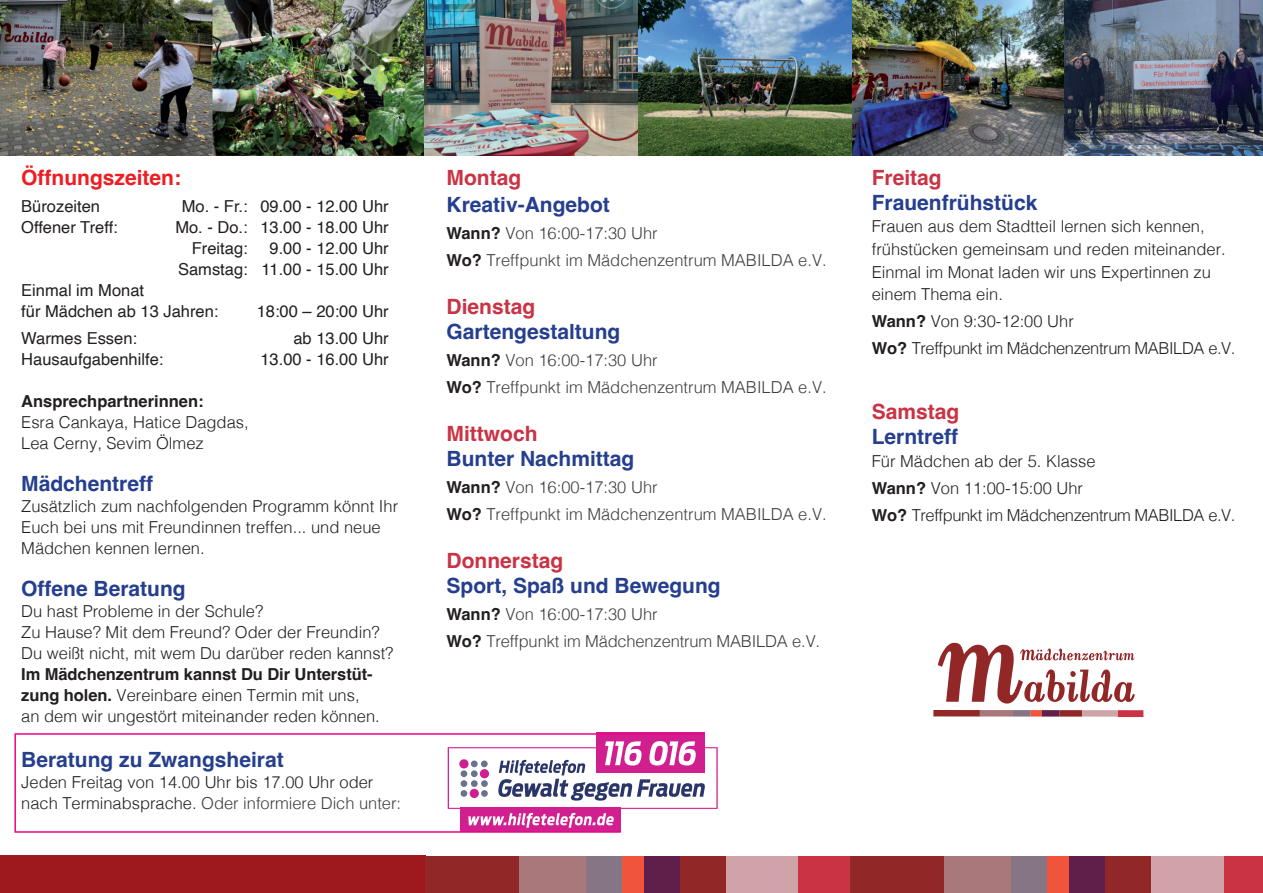
<style>
.page{position:relative;width:1263px;height:893px;background:#fff}
.page>*{position:absolute;margin:0;border:0;box-sizing:border-box;transform-origin:0 0}
.t1{font:700 21px "Helvetica";color:#253f8e}
.t2{font:700 21px "Helvetica";color:#ca3344}
.t3{font:700 21px "Helvetica";color:#ee1d23}
.t4{font:300 16.5px/21px "Helvetica";color:#231f20}
.t5{font:300 16.5px/27px "Helvetica";color:#3e3e3f}
.t6{font:16.5px/21px "Helvetica";color:#231f20}
.t7{font:300 16.5px/27px "Helvetica";letter-spacing:-.025em;color:#231f20}
.t8{font:700 16.5px "Helvetica";color:#231f20}
.s1{font-weight:700}
.s2{color:#3e3e3f}
.s3{font-weight:700;color:#231f20}
</style>
<div class="page">
<svg style="left:704px;top:741px;width:14px;height:68px"></svg>
<svg style="left:14px;top:733px;width:690px;height:100px"></svg>
<img style="left:852px;top:0;width:411px;height:156px">
<div style="left:0;top:856px;width:425px;height:37px;background:#9e191d"></div>
<div style="left:425px;top:856px;width:94px;height:37px;background:#922727"></div>
<div style="left:519px;top:856px;width:67px;height:37px;background:#a9787a"></div>
<div style="left:586px;top:856px;width:36px;height:37px;background:#857585"></div>
<div style="left:622px;top:856px;width:23px;height:37px;background:#f0543a"></div>
<div style="left:645px;top:856px;width:36px;height:37px;background:#601f4b"></div>
<div style="left:680px;top:856px;width:46px;height:37px;background:#922727"></div>
<div style="left:726px;top:856px;width:72px;height:37px;background:#cfa3a7"></div>
<div style="left:798px;top:856px;width:52px;height:37px;background:#ca3344"></div>
<div style="left:850px;top:856px;width:94px;height:37px;background:#922727"></div>
<div style="left:944px;top:856px;width:67px;height:37px;background:#a9787a"></div>
<div style="left:1011px;top:856px;width:36px;height:37px;background:#857585"></div>
<div style="left:1047px;top:856px;width:23px;height:37px;background:#f0543a"></div>
<div style="left:1070px;top:856px;width:36px;height:37px;background:#601f4b"></div>
<div style="left:1105px;top:856px;width:46px;height:37px;background:#922727"></div>
<div style="left:1151px;top:856px;width:73px;height:37px;background:#cfa3a7"></div>
<div style="left:1224px;top:856px;width:39px;height:37px;background:#ca3344"></div>
<img style="left:0;top:0;width:852px;height:156px">
<div style="left:933px;top:710px;width:47px;height:6px;background:#922727"></div>
<div style="left:980px;top:710px;width:33px;height:6px;background:#a9787a"></div>
<div style="left:1013px;top:710px;width:18px;height:7px;background:#857585"></div>
<div style="left:1031px;top:710px;width:11px;height:7px;background:#f0543a"></div>
<div style="left:1042px;top:710px;width:18px;height:7px;background:#601f4b"></div>
<div style="left:1060px;top:710px;width:22px;height:7px;background:#922727"></div>
<div style="left:1082px;top:710px;width:36px;height:7px;background:#cfa3a7"></div>
<div style="left:1118px;top:710px;width:25px;height:7px;background:#ca3344"></div>
<svg style="left:938px;top:642px;width:197px;height:62px"></svg>
<p class="t3" style="left:21px;top:165px;width:161px">Öffnungszeiten:</p>
<p class="t6" style="left:21px;top:196px;width:80px">Bürozeiten</p>
<p class="t6" style="left:182px;top:196px;width:208px">Mo. - Fr.: 09.00 - 12.00 Uhr</p>
<p class="t6" style="left:21px;top:217px;width:98px">Offener Treff:</p>
<p class="t6" style="left:192px;top:217px;width:198px;text-indent:-16px">Mo. - Do.: 13.00 - 18.00 Uhr<br>Freitag:</p>
<p class="t6" style="left:178px;top:238px;width:212px;text-align:right">9.00 - 12.00 Uhr<br>Samstag: 11.00 - 15.00 Uhr</p>
<p class="t6" style="left:21px;top:280px;width:199px">Einmal im Monat<br>für Mädchen ab 13 Jahren:</p>
<p class="t6" style="left:257px;top:301px;width:134px">18:00 – 20:00 Uhr</p>
<p class="t6" style="left:21px;top:328px;width:117px">Warmes Essen:</p>
<p class="t6" style="left:293px;top:328px;width:97px">ab 13.00 Uhr</p>
<p class="t6" style="left:21px;top:349px;width:144px">Hausaufgabenhilfe:</p>
<p class="t6" style="left:260px;top:349px;width:130px">13.00 - 16.00 Uhr</p>
<p class="t8" style="left:21px;top:391px;width:184px">Ansprechpartnerinnen:</p>
<p class="t4" style="left:21px;top:410px;width:229px">Esra Cankaya, Hatice Dagdas,<br>Lea Cerny, Sevim Ölmez</p>
<p class="t1" style="left:21px;top:471px;width:133px">Mädchentreff</p>
<p class="t4" style="left:21px;top:494px;width:378px">Zusätzlich zum nachfolgenden Programm könnt Ihr<br>Euch bei uns mit Freundinnen treffen... und neue<br>Mädchen kennen lernen.</p>
<p class="t1" style="left:21px;top:576px;width:166px">Offene Beratung</p>
<p class="t4" style="left:21px;top:599px;width:374px">Du hast Probleme in der Schule?<br>Zu Hause? Mit dem Freund? Oder der Freundin?<br>Du weißt nicht, mit wem Du darüber reden kannst?</p>
<p class="t4" style="left:21px;top:662px;width:360px"><span class="s1">Im Mädchenzentrum kannst Du Dir Unterstüt&shy;zung holen.</span> Vereinbare einen Termin mit uns, an dem wir ungestört miteinander reden können.</p>
<p class="t1" style="left:21px;top:747px;width:264px">Beratung zu Zwangsheirat</p>
<p class="t4" style="left:21px;top:770px;width:381px">Jeden Freitag von 14.00 Uhr bis 17.00 Uhr oder nach Terminabsprache. <span class="s2">Oder informiere Dich unter:</span></p>
<p class="t2" style="left:446px;top:165px;width:76px">Montag</p>
<p class="t1" style="left:446px;top:192px;width:165px">Kreativ-Angebot</p>
<p class="t5" style="left:446px;top:218px;width:382px"><span class="s3">Wann?</span> Von 16:00-17:30 Uhr<br><span class="s3">Wo?</span> Treffpunkt im Mädchenzentrum MABILDA e.V.</p>
<p class="t2" style="left:446px;top:294px;width:90px">Dienstag</p>
<p class="t1" style="left:446px;top:319px;width:175px">Gartengestaltung</p>
<p class="t5" style="left:446px;top:345px;width:382px"><span class="s3">Wann?</span> Von 16:00-17:30 Uhr<br><span class="s3">Wo?</span> Treffpunkt im Mädchenzentrum MABILDA e.V.</p>
<p class="t2" style="left:446px;top:421px;width:92px">Mittwoch</p>
<p class="t1" style="left:446px;top:446px;width:189px">Bunter Nachmittag</p>
<p class="t5" style="left:446px;top:473px;width:382px"><span class="s3">Wann?</span> Von 16:00-17:30 Uhr<br><span class="s3">Wo?</span> Treffpunkt im Mädchenzentrum MABILDA e.V.</p>
<p class="t2" style="left:446px;top:548px;width:118px">Donnerstag</p>
<p class="t1" style="left:446px;top:573px;width:276px">Sport, Spaß und Bewegung</p>
<p class="t5" style="left:446px;top:600px;width:375px"><span class="s3">Wann?</span> Von 16:00-17:30 Uhr<br><span class="s3">Wo?</span> Treffpunkt im Mädchenzentrum MABILDA e.V.</p>
<p class="t2" style="left:872px;top:165px;width:72px">Freitag</p>
<p class="t1" style="left:872px;top:190px;width:167px">Frauenfrühstück</p>
<p class="t4" style="left:872px;top:214px;width:355px;line-height:22.5px">Frauen aus dem Stadtteil lernen sich kennen, frühstücken gemeinsam und reden miteinander.<br>Einmal im Monat laden wir uns Expertinnen zu einem Thema ein.</p>
<p class="t7" style="left:872px;top:306px;width:365px"><span class="s1">Wann?</span> Von 9:30-12:00 Uhr<br><span class="s1">Wo?</span> Treffpunkt im Mädchenzentrum MABILDA e.V.</p>
<p class="t2" style="left:872px;top:399px;width:89px">Samstag</p>
<p class="t1" style="left:872px;top:424px;width:88px">Lerntreff</p>
<p class="t7" style="left:872px;top:446px;width:365px">Für Mädchen ab der 5. Klasse<br><span class="s1">Wann?</span> Von 11:00-15:00 Uhr<br><span class="s1">Wo?</span> Treffpunkt im Mädchenzentrum MABILDA e.V.</p>
</div>
